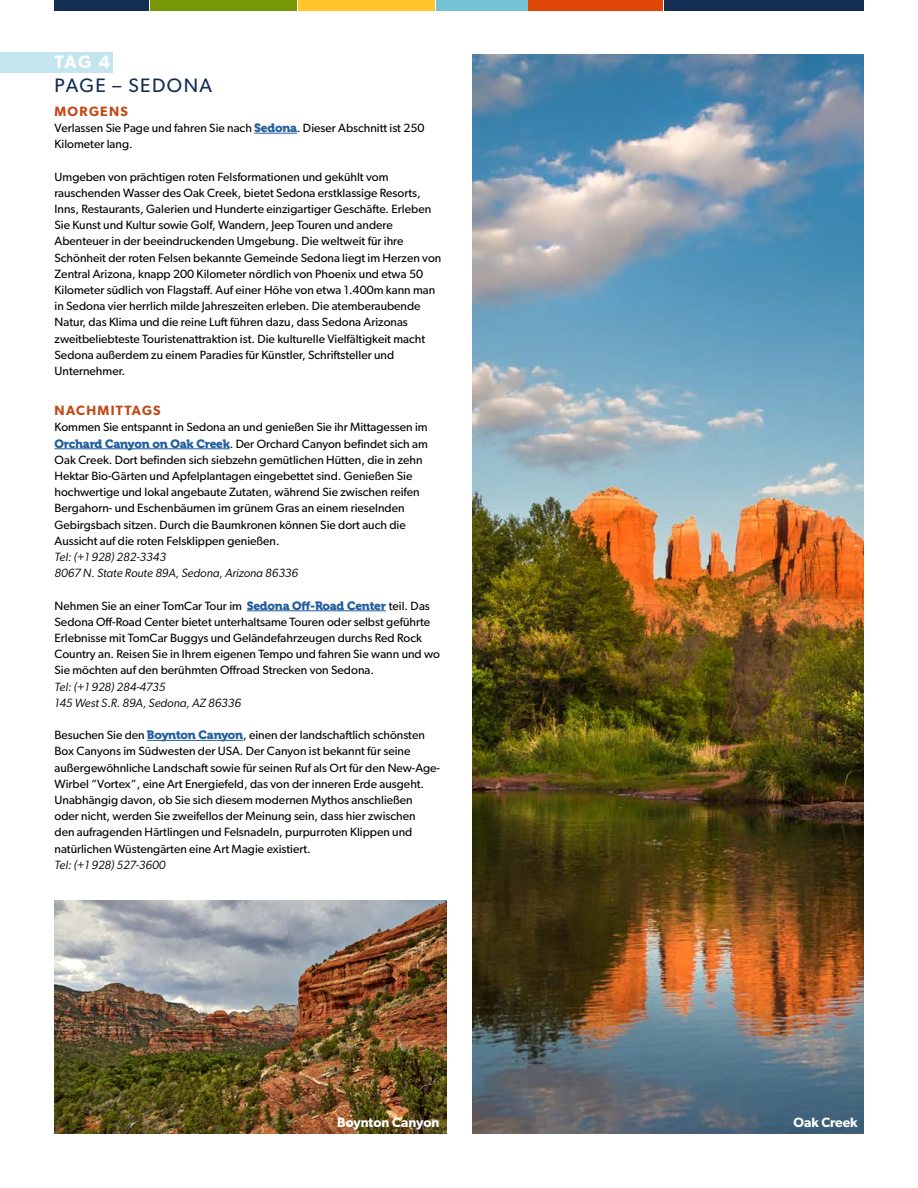
<style>
.page{position:relative;width:918px;height:1188px;background:#fff}
.page>*{position:absolute;margin:0;border:0;box-sizing:border-box;transform-origin:0 0}
.t1{font:19.5px "Gibson";letter-spacing:.075em;color:#142d53}
.t2{font:600 18px "Gibson";color:#fff}
.t3{font:600 13.5px "Gibson";color:#fff}
.t4{font:600 13.5px "Gibson";letter-spacing:.1em;color:#c34511}
.t5{font:12px/16.2px "Gibson";color:#000}
.t6{font:italic 12px/16.2px "Gibson";color:#000}
.s1{font-family:"Museo 900";color:#215e9e}
</style>
<div class="page">
<div style="left:0;top:52px;width:113px;height:20px;background:#c3e5ed"></div>
<img style="left:472px;top:54px;width:392px;height:1080px">
<img style="left:55px;top:901px;width:391px;height:233px">
<div style="left:55px;top:0;width:94px;height:10px;background:#142d53"></div>
<div style="left:150px;top:0;width:147px;height:10px;background:#769807"></div>
<div style="left:298px;top:0;width:137px;height:10px;background:#ffc52b"></div>
<div style="left:436px;top:0;width:92px;height:10px;background:#74c3d5"></div>
<div style="left:529px;top:0;width:134px;height:10px;background:#df4505"></div>
<div style="left:664px;top:0;width:199px;height:10px;background:#142d53"></div>
<hr style="left:254px;top:133px;width:43px;height:1px;background:#215e9e">
<hr style="left:55px;top:448px;width:175px;height:1px;background:#215e9e">
<hr style="left:247px;top:610px;width:139px;height:1px;background:#215e9e">
<hr style="left:147px;top:740px;width:96px;height:1px;background:#215e9e">
<h2 class="t2" style="left:55px;top:51px;width:57px">TAG 4</h2>
<h1 class="t1" style="left:55px;top:73px;width:159px">PAGE – SEDONA</h1>
<p class="t4" style="left:55px;top:103px;width:75px">MORGENS</p>
<p class="t5" style="left:55px;top:120px;width:372px">Verlassen Sie Page und fahren Sie nach <span class="s1">Sedona</span>. Dieser Abschnitt ist 250<br>Kilometer lang.</p>
<p class="t5" style="left:55px;top:168px;width:388px">Umgeben von prächtigen roten Felsformationen und gekühlt vom rauschenden Wasser des Oak Creek, bietet Sedona erstklassige Resorts, Inns, Restaurants, Galerien und Hunderte einzigartiger Geschäfte. Erleben Sie Kunst und Kultur sowie Golf, Wandern, Jeep Touren und andere Abenteuer in der beeindruckenden Umgebung. Die weltweit für ihre Schönheit der roten Felsen bekannte Gemeinde Sedona liegt im Herzen von Zentral Arizona, knapp 200 Kilometer nördlich von Phoenix und etwa 50<br>Kilometer südlich von Flagstaff. Auf einer Höhe von etwa 1.400m kann man in Sedona vier herrlich milde Jahreszeiten erleben. Die atemberaubende Natur, das Klima und die reine Luft führen dazu, dass Sedona Arizonas zweitbeliebteste Touristenattraktion ist. Die kulturelle Vielfältigkeit macht Sedona außerdem zu einem Paradies für Künstler, Schriftsteller und Unternehmer.</p>
<p class="t4" style="left:55px;top:402px;width:108px">NACHMITTAGS</p>
<p class="t5" style="left:55px;top:419px;width:375px">Kommen Sie entspannt in Sedona an und genießen Sie ihr Mittagessen im <span class="s1">Orchard Canyon on Oak Creek</span>. Der Orchard Canyon befindet sich am Oak Creek. Dort befinden sich siebzehn gemütlichen Hütten, die in zehn Hektar Bio-Gärten und Apfelplantagen eingebettet sind. Genießen Sie hochwertige und lokal angebaute Zutaten, während Sie zwischen reifen Bergahorn- und Eschenbäumen im grünem Gras an einem rieselnden Gebirgsbach sitzen. Durch die Baumkronen können Sie dort auch die Aussicht auf die roten Felsklippen genießen.</p>
<p class="t6" style="left:55px;top:549px;width:245px">Tel: (+1 928) 282-3343<br>8067 N. State Route 89A, Sedona, Arizona 86336</p>
<p class="t5" style="left:55px;top:597px;width:387px">Nehmen Sie an einer TomCar Tour im <span class="s1">Sedona Off-Road Center</span> teil. Das Sedona Off-Road Center bietet unterhaltsame Touren oder selbst geführte Erlebnisse mit TomCar Buggys und Geländefahrzeugen durchs Red Rock Country an. Reisen Sie in Ihrem eigenen Tempo und fahren Sie wann und wo Sie möchten auf den berühmten Offroad Strecken von Sedona.</p>
<p class="t6" style="left:55px;top:678px;width:188px">Tel: (+1 928) 284-4735<br>145 West S.R. 89A, Sedona, AZ 86336</p>
<p class="t5" style="left:55px;top:727px;width:387px">Besuchen Sie den <span class="s1">Boynton Canyon</span>, einen der landschaftlich schönsten Box Canyons im Südwesten der USA. Der Canyon ist bekannt für seine außergewöhnliche Landschaft sowie für seinen Ruf als Ort für den New-Age-Wirbel “Vortex”, eine Art Energiefeld, das von der inneren Erde ausgeht.<br>Unabhängig davon, ob Sie sich diesem modernen Mythos anschließen oder nicht, werden Sie zweifellos der Meinung sein, dass hier zwischen<br>den aufragenden Härtlingen und Felsnadeln, purpurroten Klippen und natürlichen Wüstengärten eine Art Magie existiert.</p>
<p class="t6" style="left:55px;top:856px;width:112px">Tel: (+1 928) 527-3600</p>
<p class="t3" style="left:337px;top:1114px;width:104px">Boynton Canyon</p>
<p class="t3" style="left:793px;top:1114px;width:66px">Oak Creek</p>
</div>
